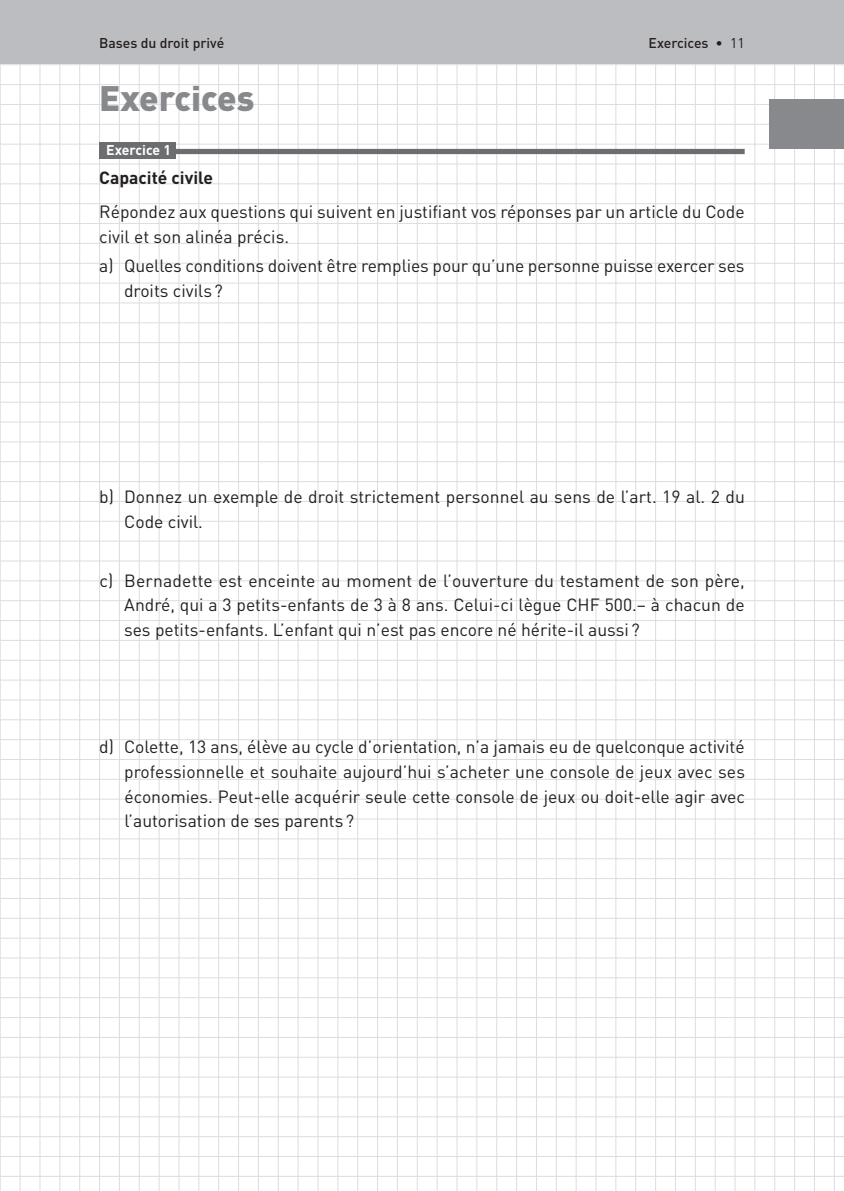
<style>
.page{position:relative;width:844px;height:1191px;background:#fff}
.page>*{position:absolute;margin:0;border:0;box-sizing:border-box;transform-origin:0 0}
.t1{font:900 35px "DIN";color:#87898c}
.t2{font:17.5px/24.5px "DIN";color:#231f20}
.t3{font:500 14px "DIN";color:#231f20}
.t4{font:700 14px "DIN";color:#fff}
.s1{font-weight:400}
.s2{font-weight:700}
</style>
<div class="page">
<hr style="left:0;top:64px;width:843px;height:1px;background:#dcdddf">
<hr style="left:0;top:84px;width:843px;height:1px;background:#dcdddf">
<hr style="left:0;top:104px;width:843px;height:1px;background:#dcdddf">
<hr style="left:0;top:124px;width:843px;height:1px;background:#dcdddf">
<hr style="left:0;top:144px;width:843px;height:1px;background:#dcdddf">
<hr style="left:0;top:164px;width:843px;height:1px;background:#dcdddf">
<hr style="left:0;top:183px;width:843px;height:1px;background:#dcdddf">
<hr style="left:0;top:203px;width:843px;height:1px;background:#dcdddf">
<hr style="left:0;top:223px;width:843px;height:1px;background:#dcdddf">
<hr style="left:0;top:243px;width:843px;height:1px;background:#dcdddf">
<hr style="left:0;top:263px;width:843px;height:1px;background:#dcdddf">
<hr style="left:0;top:283px;width:843px;height:1px;background:#dcdddf">
<hr style="left:0;top:303px;width:843px;height:1px;background:#dcdddf">
<hr style="left:0;top:322px;width:843px;height:1px;background:#dcdddf">
<hr style="left:0;top:342px;width:843px;height:1px;background:#dcdddf">
<hr style="left:0;top:362px;width:843px;height:1px;background:#dcdddf">
<hr style="left:0;top:382px;width:843px;height:1px;background:#dcdddf">
<hr style="left:0;top:402px;width:843px;height:1px;background:#dcdddf">
<hr style="left:0;top:422px;width:843px;height:1px;background:#dcdddf">
<hr style="left:0;top:441px;width:843px;height:1px;background:#dcdddf">
<hr style="left:0;top:461px;width:843px;height:1px;background:#dcdddf">
<hr style="left:0;top:481px;width:843px;height:1px;background:#dcdddf">
<hr style="left:0;top:501px;width:843px;height:1px;background:#dcdddf">
<hr style="left:0;top:521px;width:843px;height:1px;background:#dcdddf">
<hr style="left:0;top:541px;width:843px;height:1px;background:#dcdddf">
<hr style="left:0;top:560px;width:843px;height:1px;background:#dcdddf">
<hr style="left:0;top:580px;width:843px;height:1px;background:#dcdddf">
<hr style="left:0;top:600px;width:843px;height:1px;background:#dcdddf">
<hr style="left:0;top:620px;width:843px;height:1px;background:#dcdddf">
<hr style="left:0;top:640px;width:843px;height:1px;background:#dcdddf">
<hr style="left:0;top:660px;width:843px;height:1px;background:#dcdddf">
<hr style="left:0;top:680px;width:843px;height:1px;background:#dcdddf">
<hr style="left:0;top:699px;width:843px;height:1px;background:#dcdddf">
<hr style="left:0;top:719px;width:843px;height:1px;background:#dcdddf">
<hr style="left:0;top:739px;width:843px;height:1px;background:#dcdddf">
<hr style="left:0;top:759px;width:843px;height:1px;background:#dcdddf">
<hr style="left:0;top:779px;width:843px;height:1px;background:#dcdddf">
<hr style="left:0;top:799px;width:843px;height:1px;background:#dcdddf">
<hr style="left:0;top:818px;width:843px;height:1px;background:#dcdddf">
<hr style="left:0;top:838px;width:843px;height:1px;background:#dcdddf">
<hr style="left:0;top:858px;width:843px;height:1px;background:#dcdddf">
<hr style="left:0;top:878px;width:843px;height:1px;background:#dcdddf">
<hr style="left:0;top:898px;width:843px;height:1px;background:#dcdddf">
<hr style="left:0;top:918px;width:843px;height:1px;background:#dcdddf">
<hr style="left:0;top:937px;width:843px;height:1px;background:#dcdddf">
<hr style="left:0;top:957px;width:843px;height:1px;background:#dcdddf">
<hr style="left:0;top:977px;width:843px;height:1px;background:#dcdddf">
<hr style="left:0;top:997px;width:843px;height:1px;background:#dcdddf">
<hr style="left:0;top:1017px;width:843px;height:1px;background:#dcdddf">
<hr style="left:0;top:1037px;width:843px;height:1px;background:#dcdddf">
<hr style="left:0;top:1057px;width:843px;height:1px;background:#dcdddf">
<hr style="left:0;top:1076px;width:843px;height:1px;background:#dcdddf">
<hr style="left:0;top:1096px;width:843px;height:1px;background:#dcdddf">
<hr style="left:0;top:1116px;width:843px;height:1px;background:#dcdddf">
<hr style="left:0;top:1136px;width:843px;height:1px;background:#dcdddf">
<hr style="left:0;top:1156px;width:843px;height:1px;background:#dcdddf">
<hr style="left:0;top:1176px;width:843px;height:1px;background:#dcdddf">
<hr style="left:0;top:0;width:1px;height:1191px;background:#dcdddf">
<hr style="left:20px;top:0;width:1px;height:1191px;background:#dcdddf">
<hr style="left:40px;top:0;width:1px;height:1191px;background:#dcdddf">
<hr style="left:59px;top:0;width:1px;height:1191px;background:#dcdddf">
<hr style="left:79px;top:0;width:1px;height:1191px;background:#dcdddf">
<hr style="left:99px;top:0;width:1px;height:1191px;background:#dcdddf">
<hr style="left:119px;top:0;width:1px;height:1191px;background:#dcdddf">
<hr style="left:139px;top:0;width:1px;height:1191px;background:#dcdddf">
<hr style="left:159px;top:0;width:1px;height:1191px;background:#dcdddf">
<hr style="left:179px;top:0;width:1px;height:1191px;background:#dcdddf">
<hr style="left:198px;top:0;width:1px;height:1191px;background:#dcdddf">
<hr style="left:218px;top:0;width:1px;height:1191px;background:#dcdddf">
<hr style="left:238px;top:0;width:1px;height:1191px;background:#dcdddf">
<hr style="left:258px;top:0;width:1px;height:1191px;background:#dcdddf">
<hr style="left:278px;top:0;width:1px;height:1191px;background:#dcdddf">
<hr style="left:298px;top:0;width:1px;height:1191px;background:#dcdddf">
<hr style="left:317px;top:0;width:1px;height:1191px;background:#dcdddf">
<hr style="left:337px;top:0;width:1px;height:1191px;background:#dcdddf">
<hr style="left:357px;top:0;width:1px;height:1191px;background:#dcdddf">
<hr style="left:377px;top:0;width:1px;height:1191px;background:#dcdddf">
<hr style="left:397px;top:0;width:1px;height:1191px;background:#dcdddf">
<hr style="left:417px;top:0;width:1px;height:1191px;background:#dcdddf">
<hr style="left:436px;top:0;width:1px;height:1191px;background:#dcdddf">
<hr style="left:456px;top:0;width:1px;height:1191px;background:#dcdddf">
<hr style="left:476px;top:0;width:1px;height:1191px;background:#dcdddf">
<hr style="left:496px;top:0;width:1px;height:1191px;background:#dcdddf">
<hr style="left:516px;top:0;width:1px;height:1191px;background:#dcdddf">
<hr style="left:536px;top:0;width:1px;height:1191px;background:#dcdddf">
<hr style="left:556px;top:0;width:1px;height:1191px;background:#dcdddf">
<hr style="left:575px;top:0;width:1px;height:1191px;background:#dcdddf">
<hr style="left:595px;top:0;width:1px;height:1191px;background:#dcdddf">
<hr style="left:615px;top:0;width:1px;height:1191px;background:#dcdddf">
<hr style="left:635px;top:0;width:1px;height:1191px;background:#dcdddf">
<hr style="left:655px;top:0;width:1px;height:1191px;background:#dcdddf">
<hr style="left:675px;top:0;width:1px;height:1191px;background:#dcdddf">
<hr style="left:694px;top:0;width:1px;height:1191px;background:#dcdddf">
<hr style="left:714px;top:0;width:1px;height:1191px;background:#dcdddf">
<hr style="left:734px;top:0;width:1px;height:1191px;background:#dcdddf">
<hr style="left:754px;top:0;width:1px;height:1191px;background:#dcdddf">
<hr style="left:774px;top:0;width:1px;height:1191px;background:#dcdddf">
<hr style="left:794px;top:0;width:1px;height:1191px;background:#dcdddf">
<hr style="left:814px;top:0;width:1px;height:1191px;background:#dcdddf">
<hr style="left:833px;top:0;width:1px;height:1191px;background:#dcdddf">
<div style="left:0;top:0;width:843px;height:63px;background:#bcbdc0"></div>
<div style="left:769px;top:99px;width:74px;height:50px;background:#87898c"></div>
<div style="left:99px;top:149px;width:645px;height:5px;background:#6c6d70"></div>
<div style="left:99px;top:143px;width:76px;height:16px;background:#6c6d70"></div>
<p class="t3" style="left:99px;top:35px;width:126px">Bases du droit privé</p>
<p class="t3" style="left:648px;top:35px;width:98px">Exercices <span class="s1">• 11</span></p>
<p class="t1" style="left:99px;top:78px;width:156px">Exercices</p>
<p class="t4" style="left:106px;top:142px;width:66px">Exercice 1</p>
<p class="t2" style="left:99px;top:161px;width:646px;line-height:34.5px"><span class="s2">Capacité civile<br></span>Répondez aux questions qui suivent en justifiant vos réponses par un article du Code</p>
<p class="t2" style="left:99px;top:222px;width:646px;line-height:29.4px">civil et son alinéa précis.<br>a) Quelles conditions doivent être remplies pour qu’une personne puisse exercer ses</p>
<p class="t2" style="left:124px;top:278px;width:100px">droits civils ?</p>
<p class="t2" style="left:124px;top:485px;width:622px;text-indent:-25px">b) Donnez un exemple de droit strictement personnel au sens de l’art. 19 al. 2 du<br>Code civil.</p>
<p class="t2" style="left:124px;top:568px;width:622px;text-align:justify;text-indent:-25px">c) Bernadette est enceinte au moment de l’ouverture du testament de son père, André, qui a 3 petits-enfants de 3 à 8 ans. Celui-ci lègue CHF 500.– à chacun de ses petits-enfants. L’enfant qui n’est pas encore né hérite-il aussi ?</p>
<p class="t2" style="left:124px;top:735px;width:622px;text-align:justify;text-indent:-25px">d) Colette, 13 ans, élève au cycle d’orientation, n’a jamais eu de quelconque activité professionnelle et souhaite aujourd’hui s’acheter une console de jeux avec ses économies. Peut-elle acquérir seule cette console de jeux ou doit-elle agir avec l’autorisation de ses parents ?</p>
</div>
